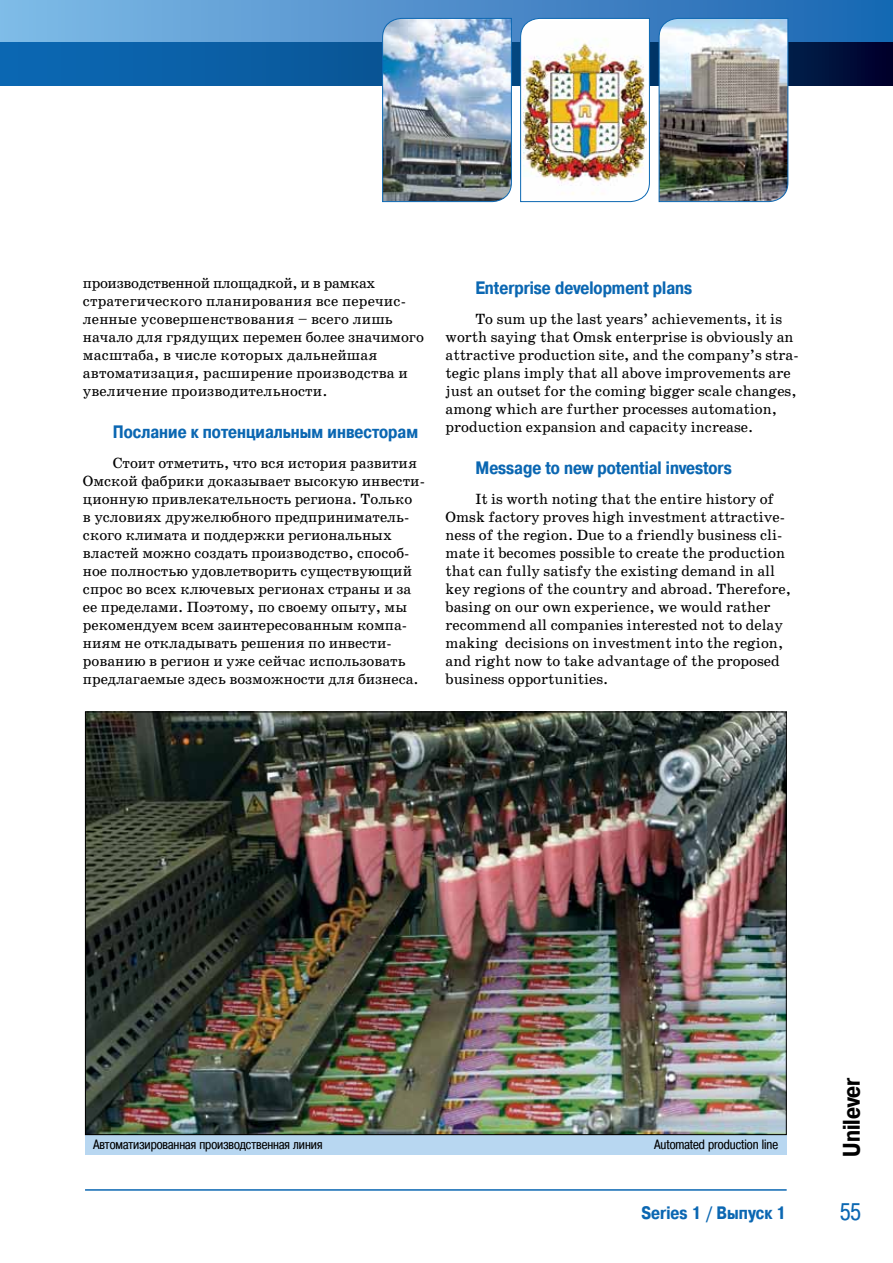
<style>
.page{position:relative;width:893px;height:1263px;background:#fff}
.page>*{position:absolute;margin:0;border:0;box-sizing:border-box;transform-origin:0 0}
.t1{font:700 24px "Pragmatica Cond C";color:#000}
.t2{font:24px "Pragmatica Cond C";color:#0b67b2}
.t3{font:700 18px "Pragmatica Cond C";color:#0b67b2}
.t4{font:15px/18px "School Book C";color:#000}
.t5{font:13.5px "Pragmatica Cond C";color:#000}
</style>
<div class="page">
<svg style="left:85px;top:1118px;width:702px;height:36px;background:#a9c6dc"></svg>
<img style="left:87px;top:713px;width:698px;height:420px">
<svg style="left:0;top:0;width:893px;height:43px;background:#5192cd"></svg>
<svg style="left:0;top:43px;width:893px;height:42px;background:#084d8d"></svg>
<hr style="left:85px;top:1189px;width:702px;height:2px;background:#0b67b2">
<img style="left:382px;top:18px;width:130px;height:184px">
<img style="left:658px;top:18px;width:131px;height:184px">
<img style="left:520px;top:18px;width:130px;height:184px">
<p class="t4" style="left:83px;top:274px;width:342px">производственной площадкой, и в рамках стратегического планирования все перечис&shy;ленные усовершенствования – всего лишь начало для грядущих перемен более значимого масштаба, в числе которых дальнейшая автоматизация, расширение производства и увеличение производительности.</p>
<p class="t3" style="left:113px;top:422px;width:307px">Послание к потенциальным инвесторам</p>
<p class="t4" style="left:83px;top:454px;width:344px;text-indent:30px">Стоит отметить, что вся история развития Омской фабрики доказывает высокую инвести&shy;ционную привлекательность региона. Только<br>в условиях дружелюбного предприниматель&shy;ского климата и поддержки региональных властей можно создать производство, способ&shy;ное полностью удовлетворить существующий спрос во всех ключевых регионах страны и за ее пределами. Поэтому, по своему опыту, мы рекомендуем всем заинтересованным компа&shy;ниям не откладывать решения по инвести&shy;рованию в регион и уже сейчас использовать предлагаемые здесь возможности для бизнеса.</p>
<p class="t3" style="left:475px;top:278px;width:218px">Enterprise development plans</p>
<p class="t4" style="left:446px;top:310px;width:354px;text-indent:30px">To sum up the last years’ achievements, it is worth saying that Omsk enterprise is obviously an attractive production site, and the company’s stra&shy;tegic plans imply that all above improvements are just an outset for the coming bigger scale changes, among which are further processes automation, production expansion and capacity increase.</p>
<p class="t3" style="left:475px;top:458px;width:258px">Message to new potential investors</p>
<p class="t4" style="left:446px;top:490px;width:347px;text-indent:30px">It is worth noting that the entire history of Omsk factory proves high investment attractive&shy;ness of the region. Due to a friendly business cli&shy;mate it becomes possible to create the production that can fully satisfy the existing demand in all key regions of the country and abroad. Therefore, basing on our own experience, we would rather recommend all companies interested not to delay making decisions on investment into the region, and right now to take advantage of the proposed business opportunities.</p>
<p class="t5" style="left:94px;top:1136px;width:230px">Автоматизированная производственная линия</p>
<p class="t5" style="left:655px;top:1136px;width:125px">Automated production line</p>
<h1 class="t1" style="left:838px;top:1157px;width:81px;rotate:-90deg">Unilever</h1>
<p class="t3" style="left:642px;top:1203px;width:147px">Series 1 / Выпуск 1</p>
<h1 class="t2" style="left:840px;top:1198px;width:22px">55</h1>
</div>
